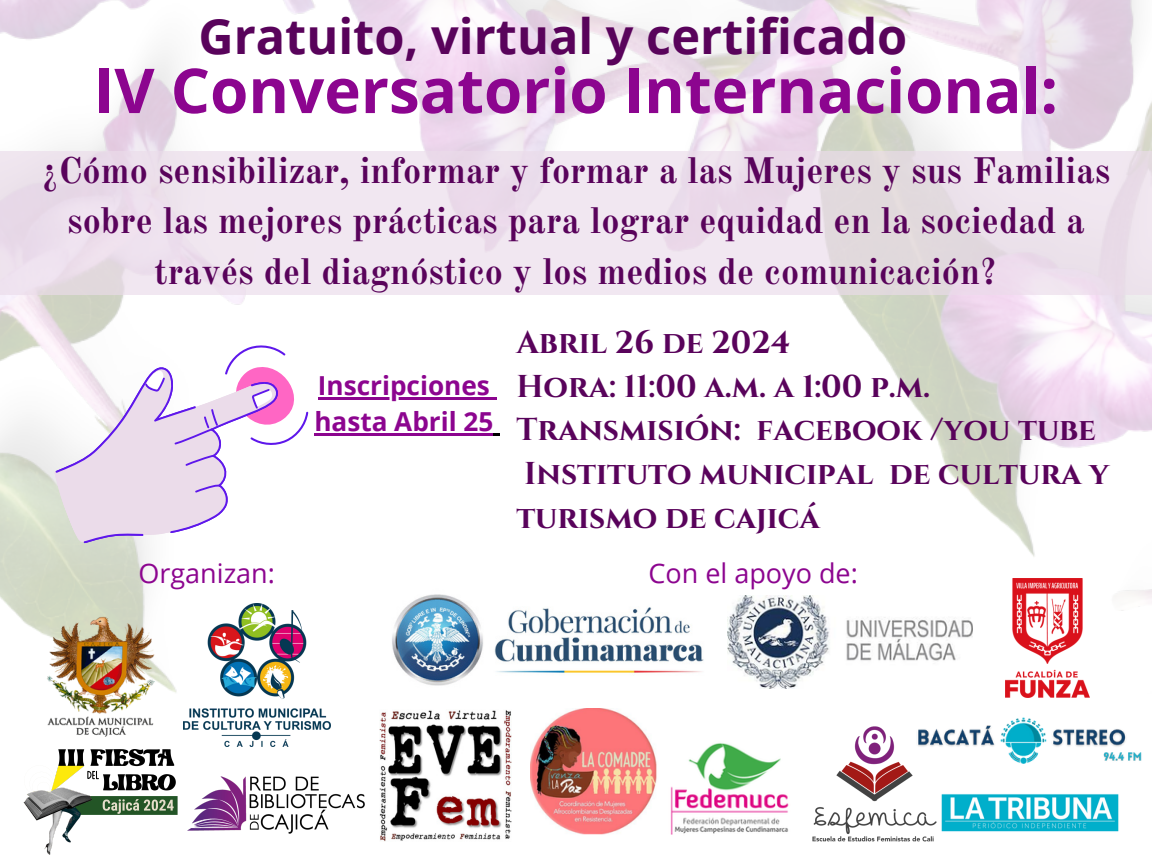
<style>
.page{position:relative;width:1152px;height:864px;background:#fff}
.page>*{position:absolute;margin:0;border:0;box-sizing:border-box;transform-origin:0 0}
.t1{font:700 61.95px "Open Sans";color:#8c058f}
.t2{font:700 48.75px "Open Sans";color:#59035b}
.t3{font:700 36.15px/50.7px "Old Standard";color:#59035b;text-align:center}
.t4{font:700 31.5px/43.8px "Cinzel";color:#59035b}
.t5{font:27px "Open Sans";color:#8c058f}
.t6{font:700 26.1px/36px "Open Sans";color:#8c058f}
</style>
<div class="page">
<img style="left:1px;top:0;width:1151px;height:750px">
<div style="left:66px;top:694px;width:1086px;height:170px;background:#fff"></div>
<img style="left:187px;top:776px;width:178px;height:58px">
<img style="left:23px;top:750px;width:155px;height:105px">
<img style="left:184px;top:604px;width:146px;height:142px">
<svg style="left:0;top:152px;width:1152px;height:143px;background:#ece1ec"></svg>
<img style="left:369px;top:502px;width:358px;height:261px">
<img style="left:728px;top:595px;width:244px;height:93px">
<img style="left:28px;top:604px;width:144px;height:138px">
<img style="left:1006px;top:578px;width:83px;height:36px">
<img style="left:812px;top:726px;width:97px;height:116px">
<img style="left:909px;top:614px;width:242px;height:228px">
<img style="left:380px;top:710px;width:131px;height:131px">
<img style="left:530px;top:709px;width:128px;height:126px">
<img style="left:665px;top:709px;width:124px;height:126px">
<svg style="left:28px;top:328px;width:284px;height:239px"></svg>
<svg style="left:33px;top:335px;width:283px;height:222px"></svg>
<hr style="left:318px;top:397px;width:172px;height:3px;background:#8c058f">
<svg style="left:490px;top:397px;width:7px;height:3px"></svg>
<hr style="left:314px;top:433px;width:179px;height:3px;background:#8c058f">
<svg style="left:493px;top:433px;width:7px;height:3px"></svg>
<p class="t2" style="left:198px;top:2px;width:710px">Gratuito, virtual y certificado</p>
<p class="t1" style="left:94px;top:47px;width:966px">IV Conversatorio Internacional:</p>
<p class="t3" style="left:42px;top:145px;width:1070px">¿Cómo sensibilizar, informar y formar a las Mujeres y sus Familias sobre las mejores prácticas para lograr equidad en la sociedad a través del diagnóstico y los medios de comunicación?</p>
<p class="t4" style="left:516px;top:321px;width:594px">Abril 26 de 2024<br>Hora: 11:00 a.m. a 1:00 p.m.<br>Transmisión: facebook /you tube<br>Instituto municipal de cultura y turismo de cajicá</p>
<p class="t6" style="left:314px;top:367px;width:181px">Inscripciones hasta Abril 25</p>
<p class="t5" style="left:139px;top:554px;width:138px">Organizan:</p>
<p class="t5" style="left:649px;top:554px;width:211px">Con el apoyo de:</p>
</div>
